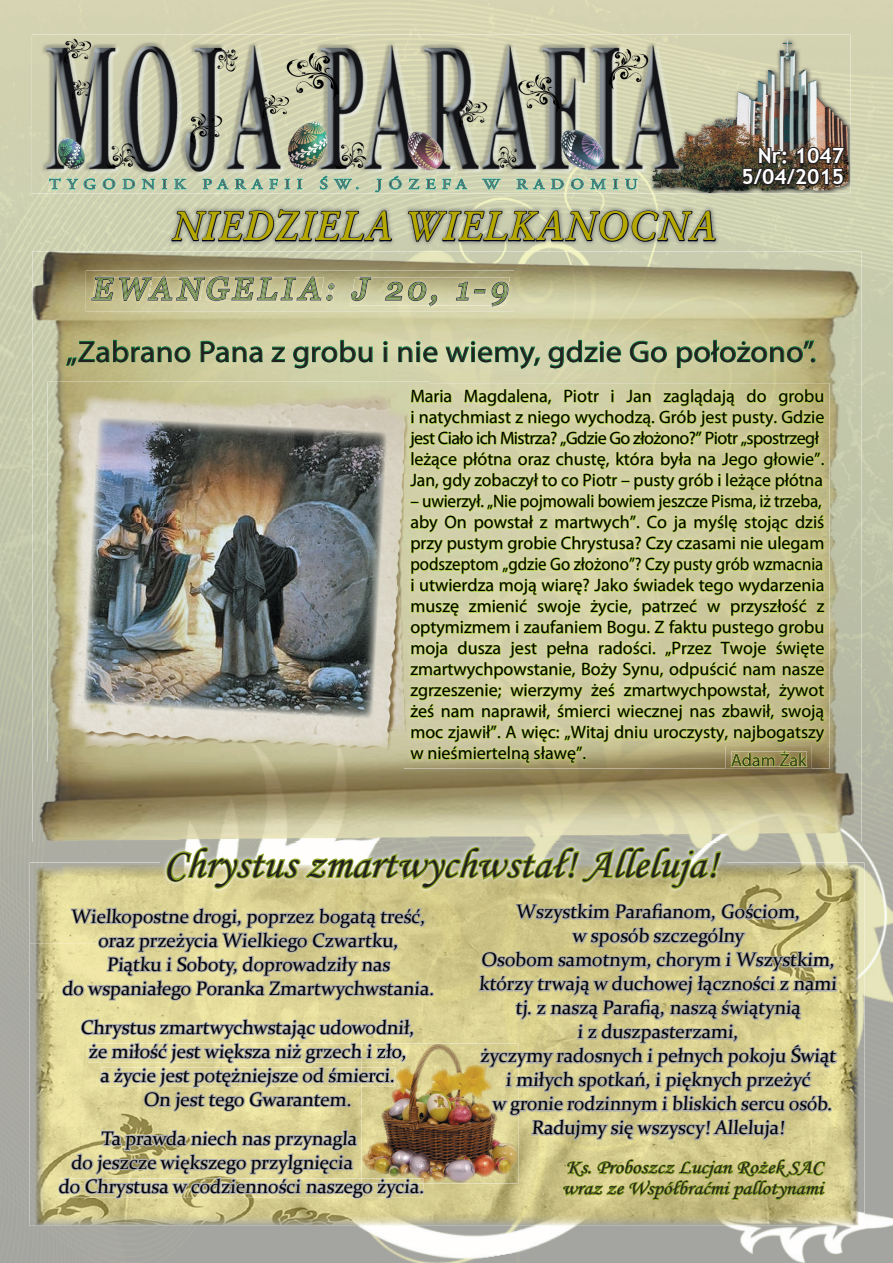
<style>
.page{position:relative;width:893px;height:1263px;background:#fff}
.page>*{position:absolute;margin:0;border:0;box-sizing:border-box;transform-origin:0 0}
.t1{font:42px "Monotype Corsiva";letter-spacing:.01em;color:#231f20}
.t2{font:italic 600 41.25px "Garamond";letter-spacing:.03em;color:#b5a901;scale:.91 1}
.t3{font:30px "Myriad Pro";letter-spacing:.01em;color:#231f20;scale:1.06 1}
.t4{font:700 21px/21px "Trebuchet MS";color:#fff;text-align:right}
.t5{font:19.5px/24px "Constantia";color:#000;text-align:center}
.t6{font:19.5px/21px "Monotype Corsiva";color:#231f20;scale:1.1 1}
.t7{font:18px/21px "Myriad Pro";color:#000;scale:.95 1}
.t8{font:18px/21px "Myriad Pro";color:#000}
</style>
<div class="page">
<img style="left:847px;top:51px;width:46px;height:1212px">
<img style="left:0;top:51px;width:46px;height:1212px">
<img style="left:46px;top:1226px;width:801px;height:37px">
<img style="left:30px;top:944px;width:28px;height:282px">
<img style="left:30px;top:862px;width:834px;height:82px">
<img style="left:839px;top:1145px;width:25px;height:81px">
<img style="left:839px;top:943px;width:25px;height:121px">
<img style="left:839px;top:1064px;width:25px;height:81px">
<svg style="left:171px;top:199px;width:222px;height:52px;background:#989c8b"></svg>
<svg style="left:407px;top:198px;width:310px;height:53px;background:#9b9e8c"></svg>
<img style="left:125px;top:251px;width:736px;height:161px">
<img style="left:33px;top:251px;width:92px;height:161px">
<img style="left:816px;top:412px;width:45px;height:430px">
<img style="left:33px;top:412px;width:45px;height:430px">
<img style="left:78px;top:762px;width:738px;height:80px">
<img style="left:48px;top:381px;width:333px;height:381px">
<img style="left:238px;top:381px;width:160px;height:286px">
<img style="left:381px;top:667px;width:17px;height:95px">
<svg style="left:66px;top:336px;width:125px;height:37px;background:#a7b47d"></svg>
<svg style="left:200px;top:340px;width:63px;height:33px;background:#adc191"></svg>
<svg style="left:271px;top:346px;width:14px;height:16px"></svg>
<svg style="left:293px;top:336px;width:80px;height:49px;background:#baca9e"></svg>
<svg style="left:383px;top:341px;width:5px;height:4px"></svg>
<img style="left:32px;top:35px;width:511px;height:158px">
<img style="left:543px;top:35px;width:307px;height:158px">
<img style="left:49px;top:176px;width:588px;height:16px">
<img style="left:49px;top:176px;width:353px;height:14px">
<svg style="left:740px;top:146px;width:106px;height:41px;background:#40372c"></svg>
<img style="left:86px;top:271px;width:428px;height:41px">
<img style="left:91px;top:277px;width:56px;height:24px">
<img style="left:92px;top:278px;width:55px;height:22px">
<img style="left:147px;top:276px;width:59px;height:25px">
<img style="left:149px;top:277px;width:55px;height:23px">
<img style="left:206px;top:276px;width:116px;height:25px">
<img style="left:212px;top:277px;width:112px;height:23px">
<img style="left:231px;top:277px;width:89px;height:23px">
<img style="left:326px;top:283px;width:9px;height:18px">
<img style="left:327px;top:284px;width:7px;height:16px">
<img style="left:351px;top:277px;width:158px;height:30px">
<img style="left:351px;top:278px;width:157px;height:27px">
<svg style="left:58px;top:842px;width:781px;height:394px;background:#c5c092"></svg>
<svg style="left:398px;top:328px;width:427px;height:448px;background:#c2c887"></svg>
<h2 class="t2" style="left:172px;top:198px;width:600px">NIEDZIELA WIELKANOCNA</h2>
<p class="t4" style="left:741px;top:145px;width:104px">Nr: 1047<br>5/04/2015</p>
<h3 class="t3" style="left:66px;top:335px;width:709px">„Zabrano Pana z grobu i nie wiemy, gdzie Go położono”.</h3>
<p class="t8" style="left:410px;top:386px;width:416px">Maria Magdalena, Piotr i Jan zaglądają do grobu i natychmiast z niego wychodzą. Grób jest pusty. Gdzie jest Ciało ich Mistrza? „Gdzie Go złożono?” Piotr „spostrzegł leżące płótna oraz chustę, która była na Jego głowie”.<br>Jan, gdy zobaczył to co Piotr – pusty grób i leżące płótna</p>
<p class="t7" style="left:410px;top:491px;width:437px">– uwierzył. „Nie pojmowali bowiem jeszcze Pisma, iż trzeba, aby On powstał z martwych”. Co ja myślę stojąc dziś przy pustym grobie Chrystusa? Czy czasami nie ulegam podszeptom „gdzie Go złożono”? Czy pusty grób wzmacnia i utwierdza moją wiarę? Jako świadek tego wydarzenia muszę zmienić swoje życie, patrzeć w przyszłość z optymizmem i zaufaniem Bogu. Z faktu pustego grobu moja dusza jest pełna radości. „Przez Twoje święte zmartwychpowstanie, Boży Synu, odpuścić nam nasze zgrzeszenie; wierzymy żeś zmartwychpowstał, żywot żeś nam naprawił, śmierci wiecznej nas zbawił, swoją moc zjawił”. A więc: „Witaj dniu uroczysty, najbogatszy w nieśmiertelną sławę”.</p>
<h1 class="t1" style="left:163px;top:839px;width:555px">Chrystus zmartwychwstał! Alleluja!</h1>
<p class="t5" style="left:62px;top:903px;width:375px">Wielkopostne drogi, poprzez bogatą treść, oraz przeżycia Wielkiego Czwartku,<br>Piątku i Soboty, doprowadziły nas<br>do wspaniałego Poranka Zmartwychwstania.</p>
<p class="t5" style="left:80px;top:1014px;width:337px">Chrystus zmartwychwstając udowodnił, że miłość jest większa niż grzech i zło,<br>a życie jest potężniejsze od śmierci.<br>On jest tego Gwarantem.</p>
<p class="t5" style="left:101px;top:1125px;width:259px">Ta prawda niech nas przynagla</p>
<p class="t5" style="left:71px;top:1149px;width:285px">do jeszcze większego przylgnięcia</p>
<p class="t5" style="left:58px;top:1173px;width:369px">do Chrystusa w codzienności naszego życia.</p>
<p class="t5" style="left:479px;top:899px;width:361px">Wszystkim Parafianom, Gościom,<br>w sposób szczególny<br>Osobom samotnym, chorym i Wszystkim, którzy trwają w duchowej łączności z nami tj. z naszą Parafią, naszą świątynią<br>i z duszpasterzami,<br>życzymy radosnych i pełnych pokoju Świąt i miłych spotkań, i pięknych przeżyć<br>w gronie rodzinnym i bliskich sercu osób.<br>Radujmy się wszyscy! Alleluja!</p>
<p class="t6" style="left:562px;top:1157px;width:239px">Ks. Proboszcz Lucjan Rożek SAC wraz ze Współbraćmi pallotynami</p>
</div>
